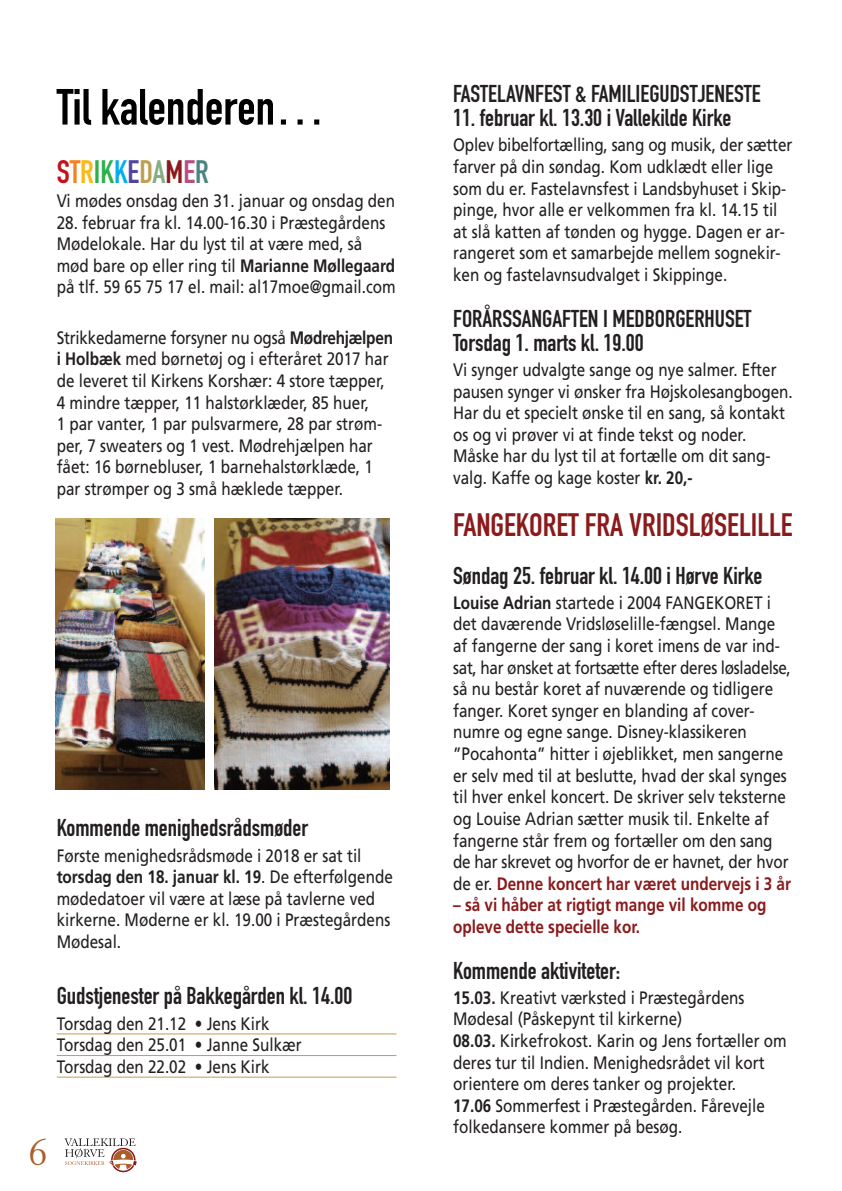
<style>
.page{position:relative;width:842px;height:1191px;background:#fff}
.page>*{position:absolute;margin:0;border:0;box-sizing:border-box;transform-origin:0 0}
.t1{font:50px "DIN Engschrift Alternate";color:#000}
.t2{font:41px "Elegant Garamond BT";color:#ac5e28}
.t3{font:32px "DIN Engschrift Alternate";color:#8a1a1b}
.t4{font:32px "DIN Engschrift Alternate";color:#2db04c}
.t5{font:24px/24px "DIN Engschrift Alternate";color:#231f20}
.t6{font:18px/21.6px "Frutiger";color:#231f20;scale:.85 1}
.t7{font:700 18px/21.6px "Frutiger";color:#8a1a1b;scale:.85 1}
.s1{color:#c4121a}
.s2{color:#f58220}
.s3{color:#fcb814}
.s4{color:#00aeef}
.s5{color:#51449c}
.s6{color:#be9f4f}
.s7{color:#85ad82}
.s8{color:#8a1a1b}
.s9{color:#b94d81}
.s10{color:#4c8381}
.s11{font-weight:700}
.s12{font-weight:700;color:#8a1a1b}
</style>
<div class="page">
<hr style="left:57px;top:1033px;width:339px;height:1px;background:#be9f4f">
<hr style="left:57px;top:1055px;width:339px;height:1px;background:#be9f4f">
<hr style="left:57px;top:1076px;width:339px;height:1px;background:#be9f4f">
<svg style="left:64px;top:1138px;width:73px;height:34px"></svg>
<img style="left:56px;top:518px;width:148px;height:271px">
<img style="left:214px;top:518px;width:176px;height:271px">
<h1 class="t1" style="left:57px;top:89px;width:270px">Til kalenderen…</h1>
<h3 class="t4" style="left:57px;top:160px;width:154px"><span class="s1">S</span><span class="s2">T</span><span class="s3">R</span>IK<span class="s4">K</span><span class="s5">E</span><span class="s6">D</span><span class="s7">A</span><span class="s8">M</span><span class="s9">E</span><span class="s10">R</span></h3>
<p class="t6" style="left:57px;top:191px;width:400px">Vi mødes onsdag den 31. januar og onsdag den</p>
<p class="t6" style="left:57px;top:213px;width:400px">28. februar fra kl. 14.00-16.30 i Præstegårdens Mødelokale. Har du lyst til at være med, så mød bare op eller ring til <span class="s11">Marianne Møllegaard </span>på tlf. 59 65 75 17 el. mail: al17moe@gmail.com</p>
<p class="t6" style="left:57px;top:328px;width:397px">Strikkedamerne forsyner nu også <span class="s11">Mødrehjælpen i Holbæk</span> med børnetøj og i efteråret 2017 har de leveret til Kirkens Korshær: 4 store tæpper, 4 mindre tæpper, 11 halstørklæder, 85 huer,<br>1 par vanter, 1 par pulsvarmere, 28 par strøm&shy;per, 7 sweaters og 1 vest. Mødrehjælpen har fået: 16 børnebluser, 1 barnehalstørklæde, 1 par strømper og 3 små hæklede tæpper.</p>
<h3 class="t5" style="left:57px;top:818px;width:253px">Kommende menighedsrådsmøder</h3>
<p class="t6" style="left:57px;top:846px;width:397px">Første menighedsrådsmøde i 2018 er sat til <span class="s11">torsdag den 18. januar kl. 19</span>. De efterfølgende mødedatoer vil være at læse på tavlerne ved kirkerne. Møderne er kl. 19.00 i Præstegårdens Mødesal.</p>
<h3 class="t5" style="left:57px;top:986px;width:297px">Gudstjenester på Bakkegården kl. 14.00</h3>
<p class="t6" style="left:57px;top:1014px;width:290px">Torsdag den 21.12 • Jens Kirk<br>Torsdag den 25.01 • Janne Sulkær<br>Torsdag den 22.02 • Jens Kirk</p>
<h2 class="t2" style="left:28px;top:1137px;width:20px">6</h2>
<h3 class="t5" style="left:453px;top:84px;width:309px">FASTELAVNFEST &amp; FAMILIEGUDSTJENESTE</h3>
<h3 class="t5" style="left:453px;top:108px;width:280px">11. februar kl. 13.30 i Vallekilde Kirke</h3>
<p class="t6" style="left:453px;top:136px;width:401px">Oplev bibelfortælling, sang og musik, der sætter farver på din søndag. Kom udklædt eller lige som du er. Fastelavnsfest i Landsbyhuset i Skip&shy;pinge, hvor alle er velkommen fra kl. 14.15 til at slå katten af tønden og hygge. Dagen er ar&shy;rangeret som et samarbejde mellem sognekir&shy;ken og fastelavnsudvalget i Skippinge.</p>
<h3 class="t5" style="left:453px;top:308px;width:300px">FORÅRSSANGAFTEN I MEDBORGERHUSET<br>Torsdag 1. marts kl. 19.00</h3>
<p class="t6" style="left:453px;top:360px;width:401px">Vi synger udvalgte sange og nye salmer. Efter pausen synger vi ønsker fra Højskolesangbogen.<br>Har du et specielt ønske til en sang, så kontakt os og vi prøver vi at finde tekst og noder.<br>Måske har du lyst til at fortælle om dit sang&shy;valg. Kaffe og kage koster <span class="s11">kr. 20,-</span></p>
<h3 class="t3" style="left:453px;top:513px;width:341px">FANGEKORET FRA VRIDSLØSELILLE</h3>
<h3 class="t5" style="left:453px;top:565px;width:311px">Søndag 25. februar kl. 14.00 i Hørve Kirke</h3>
<p class="t6" style="left:453px;top:593px;width:399px"><span class="s11">Louise Adrian</span> startede i 2004 FANGEKORET i det daværende Vridsløselille-fængsel. Mange af fangerne der sang i koret imens de var ind&shy;sat, har ønsket at fortsætte efter deres løsladelse, så nu består koret af nuværende og tidligere fanger. Koret synger en blanding af cover&shy;numre og egne sange. Disney-klassikeren ”Pocahonta” hitter i øjeblikket, men sangerne er selv med til at beslutte, hvad der skal synges til hver enkel koncert. De skriver selv teksterne og Louise Adrian sætter musik til. Enkelte af fangerne står frem og fortæller om den sang de har skrevet og hvorfor de er havnet, der hvor de er. <span class="s12">Denne koncert har været undervejs i 3 år</span></p>
<p class="t7" style="left:453px;top:895px;width:370px">– så vi håber at rigtigt mange vil komme og opleve dette specielle kor.</p>
<h3 class="t5" style="left:453px;top:960px;width:168px">Kommende aktiviteter:</h3>
<p class="t6" style="left:453px;top:988px;width:394px"><span class="s11">15.03.</span> Kreativt værksted i Præstegårdens Mødesal (Påskepynt til kirkerne)<br><span class="s11">08.03.</span> Kirkefrokost. Karin og Jens fortæller om deres tur til Indien. Menighedsrådet vil kort orientere om deres tanker og projekter.<br><span class="s11">17.06</span> Sommerfest i Præstegården. Fårevejle folkedansere kommer på besøg.</p>
</div>
